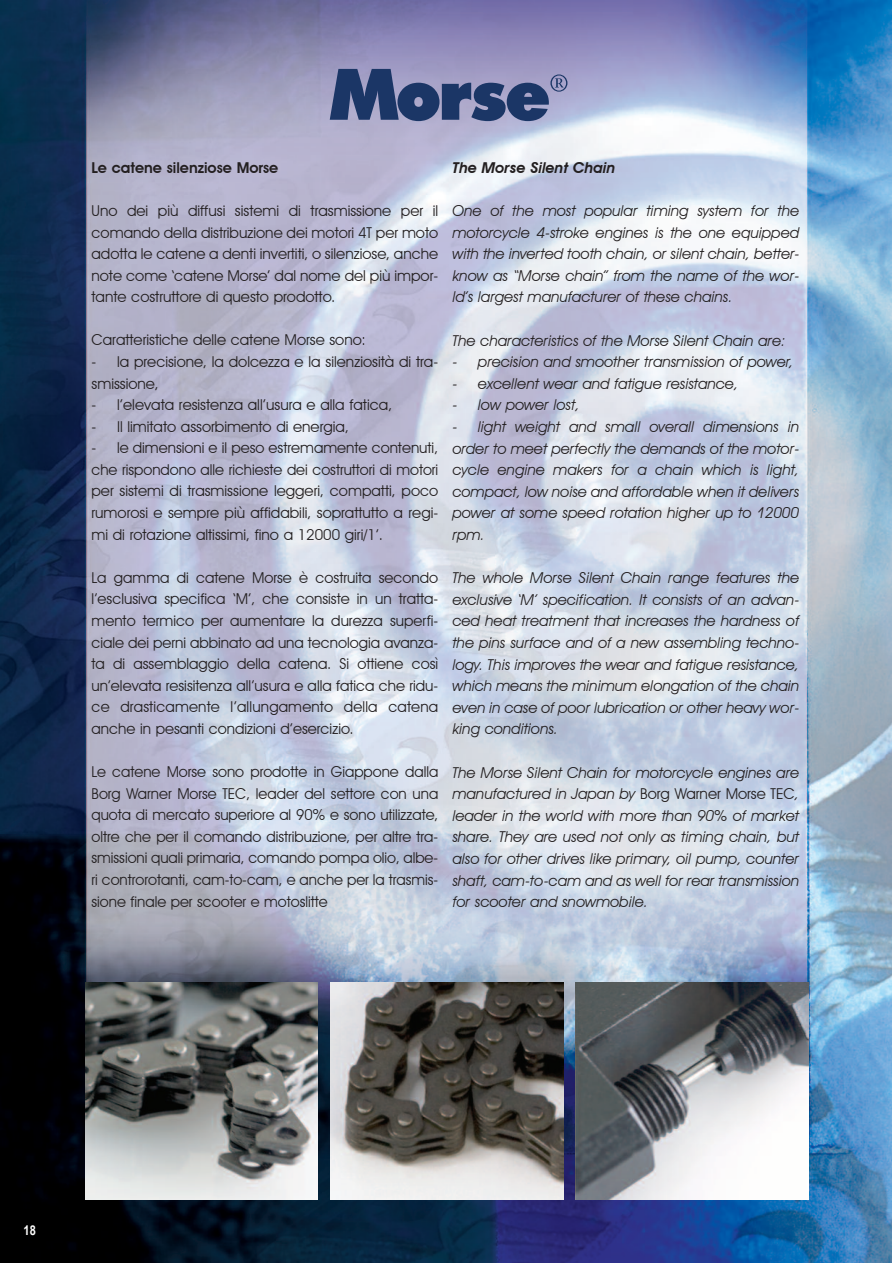
<style>
.page{position:relative;width:893px;height:1263px;background:#fff}
.page>*{position:absolute;margin:0;border:0;box-sizing:border-box;transform-origin:0 0}
.t1{font:15px/21.6px "Avant Garde IT Cby BT";color:#231f20;text-align:justify}
.t2{font:italic 15px/21.6px "Avant Garde IT Cby BT";color:#231f20;text-align:justify}
.t3{font:600 15px "Avant Garde IT Cby BT";color:#231f20}
.t4{font:italic 600 15px "Avant Garde IT Cby BT";color:#231f20}
.t5{font:700 13.5px "Arial Narrow";color:#fff}
.s1{font-style:normal}
</style>
<div class="page">
<img style="left:0;top:0;width:892px;height:1263px">
<svg style="left:330px;top:69px;width:237px;height:52px;background:#5a6792"></svg>
<img style="left:85px;top:983px;width:233px;height:216px">
<img style="left:330px;top:983px;width:233px;height:216px">
<img style="left:576px;top:983px;width:232px;height:216px">
<p class="t3" style="left:92px;top:158px;width:188px">Le catene silenziose Morse</p>
<p class="t1" style="left:92px;top:200px;width:348px">Uno dei più diffusi sistemi di trasmissione per il comando della distribuzione dei motori 4T per moto adotta le catene a denti invertiti, o silenziose, anche note come ‘catene Morse’ dal nome del più impor&shy;tante costruttore di questo prodotto.</p>
<p class="t1" style="left:92px;top:329px;width:276px">Caratteristiche delle catene Morse sono:</p>
<p class="t1" style="left:92px;top:351px;width:348px">- la precisione, la dolcezza e la silenziosità di tra&shy;smissione,</p>
<p class="t1" style="left:92px;top:394px;width:302px">- l’elevata resistenza all’usura e alla fatica,</p>
<p class="t1" style="left:92px;top:415px;width:259px">- Il limitato assorbimento di energia,</p>
<p class="t1" style="left:92px;top:437px;width:348px">- le dimensioni e il peso estremamente contenuti, che rispondono alle richieste dei costruttori di motori per sistemi di trasmissione leggeri, compatti, poco rumorosi e sempre più affidabili, soprattutto a regi&shy;mi di rotazione altissimi, fino a 12000 giri/1’.</p>
<p class="t1" style="left:92px;top:566px;width:348px">La gamma di catene Morse è costruita secondo l’esclusiva specifica ‘M’, che consiste in un tratta&shy;mento termico per aumentare la durezza superfi&shy;ciale dei perni abbinato ad una tecnologia avanza&shy;ta di assemblaggio della catena. Si ottiene così un’elevata resisitenza all’usura e alla fatica che ridu&shy;ce drasticamente l’allungamento della catena anche in pesanti condizioni d’esercizio.</p>
<p class="t1" style="left:92px;top:761px;width:348px">Le catene Morse sono prodotte in Giappone dalla Borg Warner Morse TEC, leader del settore con una quota di mercato superiore al 90% e sono utilizzate, oltre che per il comando distribuzione, per altre tra&shy;smissioni quali primaria, comando pompa olio, albe&shy;ri controrotanti, cam-to-cam, e anche per la trasmis&shy;sione finale per scooter e motoslitte</p>
<p class="t4" style="left:452px;top:158px;width:164px">The Morse Silent Chain</p>
<p class="t2" style="left:452px;top:200px;width:348px">One of the most popular timing system for the motorcycle 4-stroke engines is the one equipped with the inverted tooth chain, or silent chain, better&shy;know as “Morse chain” from the name of the wor&shy;ld’s largest manufacturer of these chains.</p>
<p class="t2" style="left:452px;top:329px;width:334px">The characteristics of the Morse Silent Chain are:</p>
<p class="t2" style="left:452px;top:351px;width:342px">- precision and smoother transmission of power,</p>
<p class="t2" style="left:452px;top:372px;width:287px">- excellent wear and fatigue resistance,</p>
<p class="t2" style="left:452px;top:394px;width:129px">- low power lost,</p>
<p class="t2" style="left:452px;top:416px;width:348px">- light weight and small overall dimensions in order to meet perfectly the demands of the motor&shy;cycle engine makers for a chain which is light, compact, low noise and affordable when it delivers power at some speed rotation higher up to 12000 rpm.</p>
<p class="t2" style="left:452px;top:567px;width:348px">The whole Morse Silent Chain range features the exclusive ‘M’ specification. It consists of an advan&shy;ced heat treatment that increases the hardness of the pins surface and of a new assembling techno&shy;logy. This improves the wear and fatigue resistance, which means the minimum elongation of the chain even in case of poor lubrication or other heavy wor&shy;king conditions.</p>
<p class="t2" style="left:452px;top:761px;width:348px">The Morse Silent Chain for motorcycle engines are manufactured in Japan by <span class="s1">Borg Warner Morse TEC</span>, leader in the world with more than 90% of market share. They are used not only as timing chain, but also for other drives like primary, oil pump, counter shaft, cam-to-cam and as well for rear transmission for scooter and snowmobile.</p>
<p class="t5" style="left:24px;top:1222px;width:14px">18</p>
</div>
